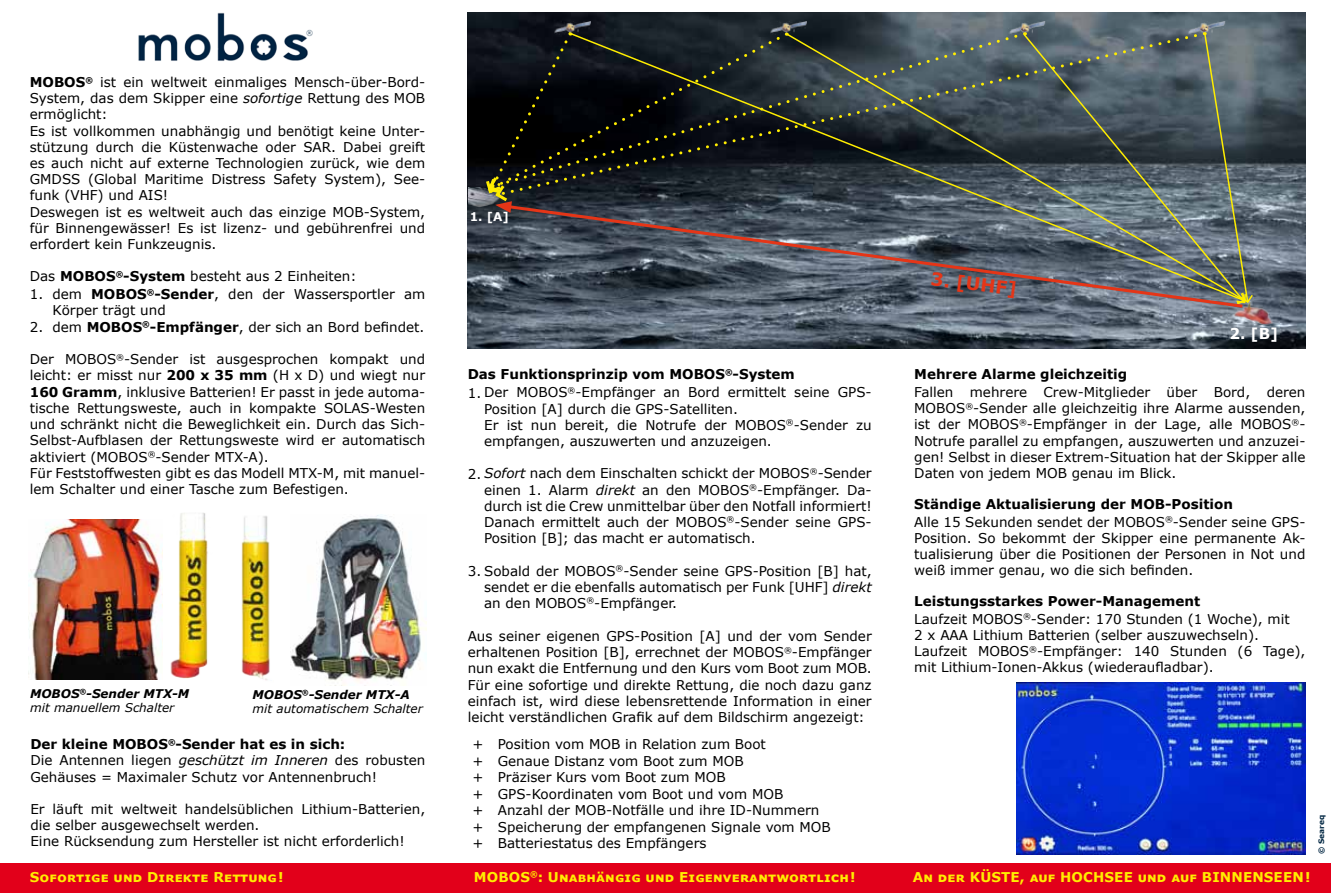
<style>
.page{position:relative;width:1331px;height:893px;background:#fff}
.page>*{position:absolute;margin:0;border:0;box-sizing:border-box;transform-origin:0 0}
.t1{font:700 18px "Verdana";color:#e53517}
.t2{font:700 15px "Verdana";color:#fff}
.t3{font:13.5px/16.2px "Verdana";color:#000}
.t4{font:700 13.5px "Verdana";letter-spacing:.01em;color:#ffed00}
.t5{font:700 13.5px "Verdana";color:#000}
.t6{font:italic 12px/14.4px "Verdana";color:#000}
.t7{font:700 12px "Verdana";color:#fff}
.t8{font:700 7.5px "Verdana";color:#002642}
.s1{font-weight:700}
.s2{font-style:italic}
</style>
<div class="page">
<div style="left:0;top:863px;width:1331px;height:30px;background:#e2001a"></div>
<img style="left:138px;top:12px;width:175px;height:49px">
<img style="left:28px;top:519px;width:135px;height:160px">
<img style="left:291px;top:514px;width:135px;height:171px">
<img style="left:170px;top:513px;width:38px;height:166px">
<img style="left:241px;top:516px;width:29px;height:164px">
<img style="left:468px;top:13px;width:837px;height:336px">
<img style="left:554px;top:22px;width:37px;height:10px">
<img style="left:770px;top:22px;width:37px;height:9px">
<img style="left:1008px;top:22px;width:37px;height:9px">
<img style="left:1188px;top:22px;width:37px;height:9px">
<img style="left:1233px;top:299px;width:41px;height:28px">
<img style="left:469px;top:187px;width:15px;height:20px">
<svg style="left:787px;top:32px;width:235px;height:171px"></svg>
<svg style="left:1022px;top:32px;width:181px;height:171px"></svg>
<svg style="left:1203px;top:32px;width:51px;height:274px"></svg>
<svg style="left:502px;top:203px;width:744px;height:107px"></svg>
<svg style="left:484px;top:32px;width:303px;height:181px"></svg>
<img style="left:1016px;top:682px;width:289px;height:173px">
<p class="t3" style="left:30px;top:74px;width:397px"><span class="s1">MOBOS</span><sup>®</sup> ist ein weltweit einmaliges Mensch-über-Bord-System, das dem Skipper eine <span class="s2">sofortige</span> Rettung des MOB ermöglicht:<br>Es ist vollkommen unabhängig und benötigt keine Unter&shy;stützung durch die Küstenwache oder SAR. Dabei greift es auch nicht auf externe Technologien zurück, wie dem GMDSS (Global Maritime Distress Safety System), See&shy;funk (VHF) und AIS!<br>Deswegen ist es weltweit auch das einzige MOB-System, für Binnengewässer! Es ist lizenz- und gebührenfrei und erfordert kein Funkzeugnis.</p>
<p class="t3" style="left:30px;top:267px;width:328px;line-height:18px">Das <span class="s1">MOBOS</span><sup>®</sup><span class="s1">-System</span> besteht aus 2 Einheiten:<br>1.</p>
<p class="t3" style="left:30px;top:319px;width:15px">2.</p>
<p class="t3" style="left:30px;top:351px;width:397px">Der MOBOS<sup>®</sup>-Sender ist ausgesprochen kompakt und leicht: er misst nur <span class="s1">200 x 35 mm</span> (H x D) und wiegt nur <span class="s1">160 Gramm</span>, inklusive Batterien! Er passt in jede automa&shy;tische Rettungsweste, auch in kompakte SOLAS-Westen und schränkt nicht die Beweglichkeit ein. Durch das Sich-Selbst-Aufblasen der Rettungsweste wird er automatisch aktiviert (MOBOS<sup>®</sup>-Sender MTX-A).<br>Für Feststoffwesten gibt es das Modell MTX-M, mit manuel&shy;lem Schalter und einer Tasche zum Befestigen.</p>
<p class="t3" style="left:52px;top:286px;width:374px">dem <span class="s1">MOBOS</span><sup>®</sup><span class="s1">-Sender</span>, den der Wassersportler am<br>Körper trägt und<br>dem <span class="s1">MOBOS</span><sup>®</sup><span class="s1">-Empfänger</span>, der sich an Bord befindet.</p>
<p class="t6" style="left:30px;top:686px;width:161px"><span class="s1">MOBOS</span><sup>®</sup><span class="s1">-Sender MTX-M </span>mit manuellem Schalter</p>
<p class="t6" style="left:253px;top:687px;width:172px"><span class="s1">MOBOS</span><sup>®</sup><span class="s1">-Sender MTX-A </span>mit automatischem Schalter</p>
<p class="t3" style="left:30px;top:736px;width:396px"><span class="s1">Der kleine MOBOS</span><sup>®</sup><span class="s1">-Sender hat es in sich:<br></span>Die Antennen liegen <span class="s2">geschützt im Inneren</span> des robusten<br>Gehäuses = Maximaler Schutz vor Antennenbruch!</p>
<p class="t3" style="left:30px;top:801px;width:396px">Er läuft mit weltweit handelsüblichen Lithium-Batterien, die selber ausgewechselt werden.<br>Eine Rücksendung zum Hersteller ist nicht erforderlich!</p>
<p class="t7" style="left:470px;top:208px;width:41px">1. [A]</p>
<p class="t5" style="left:468px;top:365px;width:329px">Das Funktionsprinzip vom MOBOS<sup>®</sup>-System</p>
<p class="t3" style="left:468px;top:384px;width:405px">1. Der MOBOS<sup>®</sup>-Empfänger an Bord ermittelt seine GPS-</p>
<p class="t3" style="left:484px;top:400px;width:389px">Position [A] durch die GPS-Satelliten.<br>Er ist nun bereit, die Notrufe der MOBOS<sup>®</sup>-Sender zu empfangen, auszuwerten und anzuzeigen.</p>
<p class="t3" style="left:484px;top:481px;width:389px;text-align:justify">einen 1. Alarm <span class="s2">direkt</span> an den MOBOS<sup>®</sup>-Empfänger. Da&shy;durch ist die Crew unmittelbar über den Notfall informiert!<br>Danach ermittelt auch der MOBOS<sup>®</sup>-Sender seine GPS-Position [B]; das macht er automatisch.</p>
<p class="t3" style="left:484px;top:579px;width:389px">sendet er die ebenfalls automatisch per Funk [UHF] <span class="s2">direkt </span>an den MOBOS<sup>®</sup>-Empfänger.</p>
<p class="t3" style="left:468px;top:465px;width:405px">2. <span class="s2">Sofort</span> nach dem Einschalten schickt der MOBOS<sup>®</sup>-Sender</p>
<p class="t3" style="left:468px;top:562px;width:405px">3. Sobald der MOBOS<sup>®</sup>-Sender seine GPS-Position [B] hat,</p>
<p class="t3" style="left:468px;top:628px;width:405px;text-align:justify">Aus seiner eigenen GPS-Position [A] und der vom Sender erhaltenen Position [B], errechnet der MOBOS<sup>®</sup>-Empfänger nun exakt die Entfernung und den Kurs vom Boot zum MOB.<br>Für eine sofortige und direkte Rettung, die noch dazu ganz einfach ist, wird diese lebensrettende Information in einer leicht verständlichen Grafik auf dem Bildschirm angezeigt:</p>
<p class="t3" style="left:472px;top:736px;width:360px">+ Position vom MOB in Relation zum Boot<br>+ Genaue Distanz vom Boot zum MOB<br>+ Präziser Kurs vom Boot zum MOB<br>+ GPS-Koordinaten vom Boot und vom MOB<br>+ Anzahl der MOB-Notfälle und ihre ID-Nummern + Speicherung der empfangenen Signale vom MOB + Batteriestatus des Empfängers</p>
<h1 class="t1" style="left:933px;top:266px;width:88px;rotate:7deg">3. [UHF]</h1>
<p class="t2" style="left:1229px;top:323px;width:50px">2. [B]</p>
<p class="t5" style="left:914px;top:365px;width:215px">Mehrere Alarme gleichzeitig</p>
<p class="t3" style="left:914px;top:384px;width:393px;text-align:justify">Fallen mehrere Crew-Mitglieder über Bord, deren MOBOS<sup>®</sup>-Sender alle gleichzeitig ihre Alarme aussenden, ist der MOBOS<sup>®</sup>-Empfänger in der Lage, alle MOBOS<sup>®</sup>- Notrufe parallel zu empfangen, auszuwerten und anzuzei&shy;gen! Selbst in dieser Extrem-Situation hat der Skipper alle Daten von jedem MOB genau im Blick.</p>
<p class="t3" style="left:914px;top:495px;width:393px;line-height:18px"><span class="s1">Ständige Aktualisierung der MOB-Position<br></span>Alle 15 Sekunden sendet der MOBOS<sup>®</sup>-Sender seine GPS-</p>
<p class="t3" style="left:914px;top:530px;width:393px;text-align:justify">Position. So bekommt der Skipper eine permanente Ak&shy;tualisierung über die Positionen der Personen in Not und weiß immer genau, wo die sich befinden.</p>
<p class="t3" style="left:914px;top:592px;width:377px;line-height:18px"><span class="s1">Leistungsstarkes Power-Management<br></span>Laufzeit MOBOS<sup>®</sup>-Sender: 170 Stunden (1 Woche), mit</p>
<p class="t3" style="left:914px;top:627px;width:393px">2 x AAA Lithium Batterien (selber auszuwechseln).<br>Laufzeit MOBOS<sup>®</sup>-Empfänger: 140 Stunden (6 Tage), mit Lithium-Ionen-Akkus (wiederaufladbar).</p>
<p class="t4" style="left:30px;top:867px;width:255px">Sofortige und Direkte Rettung!</p>
<p class="t4" style="left:474px;top:867px;width:383px">MOBOS<sup>®</sup>: Unabhängig und Eigenverantwortlich!</p>
<p class="t4" style="left:913px;top:867px;width:399px">An der KÜSTE, auf HOCHSEE und auf BINNENSEEN!</p>
<p class="t8" style="left:1316px;top:854px;width:41px;rotate:-90deg">© Seareq</p>
</div>
